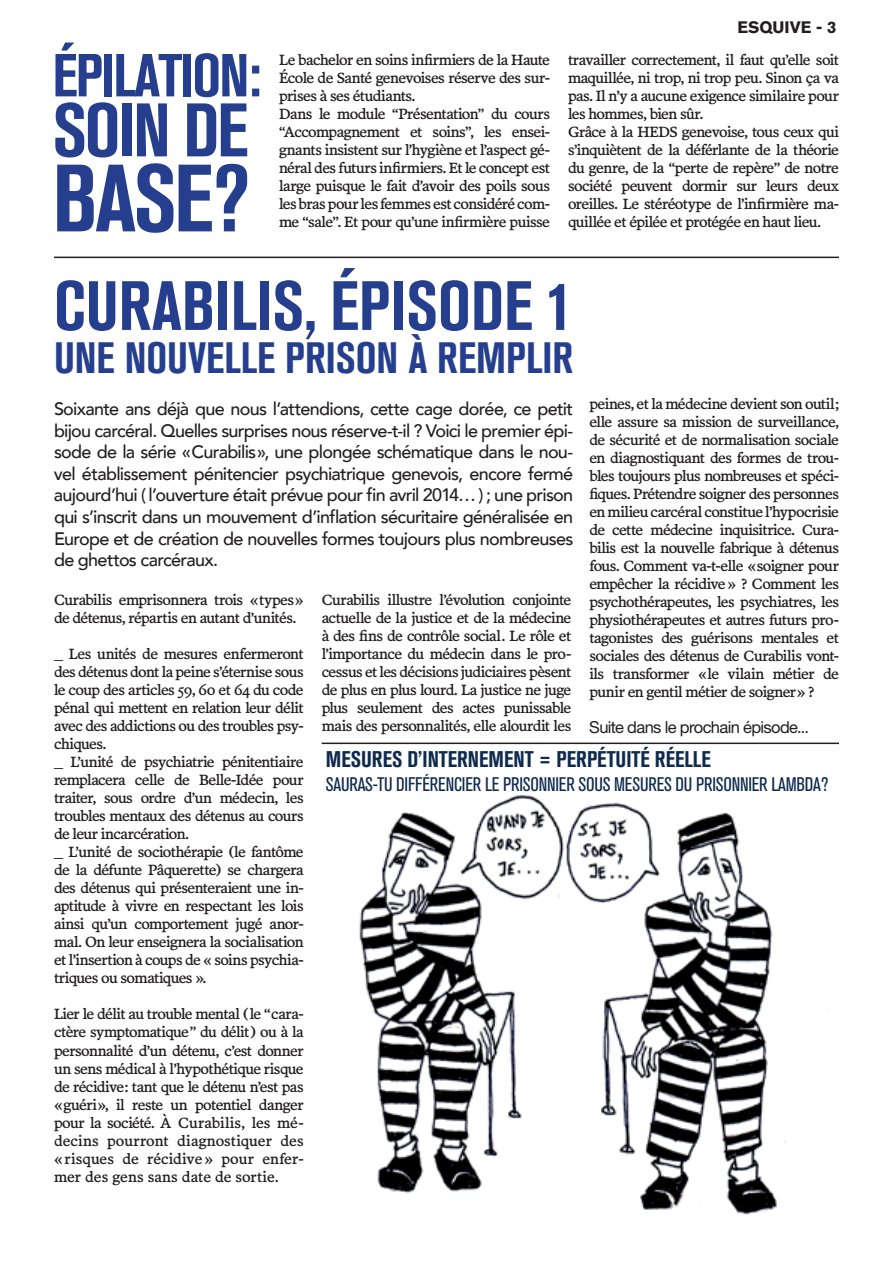
<style>
.page{position:relative;width:893px;height:1263px;background:#fff}
.page>*{position:absolute;margin:0;border:0;box-sizing:border-box;transform-origin:0 0}
.t1{font:700 condensed 94.5px "Akzidenz Grotesk BQ";color:#253f8e}
.t2{font:700 condensed 75px "Akzidenz Grotesk BQ";letter-spacing:-.03em;color:#253f8e}
.t3{font:700 condensed 69px "Akzidenz Grotesk BQ";color:#253f8e}
.t4{font:700 condensed 60px "Akzidenz Grotesk BQ";letter-spacing:-.03em;color:#253f8e}
.t5{font:700 condensed 43.5px "Akzidenz Grotesk BQ";color:#253f8e}
.t6{font:700 condensed 22.5px "Akzidenz Grotesk BQ";color:#0e2a4e}
.t7{font:condensed 19.5px "Akzidenz Grotesk BQ";letter-spacing:-.01em;color:#0e2a4e}
.t8{font:500 18px/21.6px "Avenir";letter-spacing:-.04em;color:#231f20;text-align:justify}
.t9{font:16.5px "Helvetica Neue LT Std";letter-spacing:-.04em;color:#231f20}
.t10{font:700 16.5px "Akzidenz Grotesk BQ";color:#231f20}
.t11{font:15px/18px "Poynter Text Roman Four";letter-spacing:-.04em;color:#231f20}
</style>
<div class="page">
<img style="left:359px;top:795px;width:428px;height:420px">
<hr style="left:54px;top:257px;width:785px;height:1px;background:#231f20">
<hr style="left:322px;top:742px;width:517px;height:2px;background:#231f20">
<h3 class="t4" style="left:52px;top:41px;width:210px">ÉPILATION:</h3>
<h2 class="t2" style="left:52px;top:87px;width:197px">SOIN DE</h2>
<h1 class="t1" style="left:52px;top:145px;width:199px">BASE?</h1>
<p class="t10" style="left:737px;top:17px;width:101px">ESQUIVE - 3</p>
<p class="t11" style="left:279px;top:51px;width:272px">Le bachelor en soins infirmiers de la Haute École de Santé genevoises réserve des sur&shy;prises à ses étudiants.<br>Dans le module “Présentation” du cours “Accompagnement et soins”, les ensei&shy;gnants insistent sur l’hygiène et l’aspect gé&shy;néral des futurs infirmiers. Et le concept est large puisque le fait d’avoir des poils sous les bras pour les femmes est considéré com&shy;me “sale”. Et pour qu’une infirmière puisse</p>
<p class="t11" style="left:568px;top:51px;width:272px">travailler correctement, il faut qu’elle soit maquillée, ni trop, ni trop peu. Sinon ça va pas. Il n’y a aucune exigence similaire pour les hommes, bien sûr.<br>Grâce à la HEDS genevoise, tous ceux qui s’inquiètent de la déférlante de la théorie du genre, de la “perte de repère” de notre société peuvent dormir sur leurs deux oreilles. Le stéréotype de l’infirmière ma&shy;quillée et épilée et protégée en haut lieu.</p>
<h3 class="t3" style="left:54px;top:266px;width:521px">CURABILIS, ÉPISODE 1</h3>
<h3 class="t5" style="left:54px;top:333px;width:521px">UNE NOUVELLE PRISON À REMPLIR</h3>
<p class="t8" style="left:54px;top:397px;width:521px">Soixante ans déjà que nous l’attendions, cette cage dorée, ce petit bijou carcéral. Quelles surprises nous réserve-t-il ? Voici le premier épi&shy;sode de la série «Curabilis», une plongée schématique dans le nou&shy;vel établissement pénitencier psychiatrique genevois, encore fermé aujourd’hui ( l’ouverture était prévue pour fin avril 2014… ) ; une prison qui s’inscrit dans un mouvement d’inflation sécuritaire généralisée en Europe et de création de nouvelles formes toujours plus nombreuses de ghettos carcéraux.</p>
<p class="t11" style="left:589px;top:394px;width:251px;text-align:justify">peines, et la médecine devient son outil; elle assure sa mission de surveillance, de sécurité et de normalisation sociale en diagnostiquant des formes de trou&shy;bles toujours plus nombreuses et spéci&shy;fiques. Prétendre soigner des personnes en milieu carcéral constitue l’hypocrisie de cette médecine inquisitrice. Cura&shy;bilis est la nouvelle fabrique à détenus fous. Comment va-t-elle «soigner pour empêcher la récidive » ? Comment les psychothérapeutes, les psychiatres, les physiothérapeutes et autres futurs pro&shy;tagonistes des guérisons mentales et sociales des détenus de Curabilis vont&shy;ils transformer «le vilain métier de punir en gentil métier de soigner» ?</p>
<p class="t9" style="left:589px;top:717px;width:221px">Suite dans le prochain épisode...</p>
<p class="t11" style="left:54px;top:591px;width:251px">Curabilis emprisonnera trois «types» de détenus, répartis en autant d’unités.</p>
<p class="t11" style="left:54px;top:645px;width:251px">_ Les unités de mesures enfermeront des détenus dont la peine s’éternise sous le coup des articles 59, 60 et 64 du code pénal qui mettent en relation leur délit avec des addictions ou des troubles psy&shy;chiques.<br>_ L’unité de psychiatrie pénitentiaire remplacera celle de Belle-Idée pour traiter, sous ordre d’un médecin, les troubles mentaux des détenus au cours de leur incarcération.<br>_ L’unité de sociothérapie (le fantôme de la défunte Pâquerette) se chargera des détenus qui présenteraient une in&shy;aptitude à vivre en respectant les lois ainsi qu’un comportement jugé anor&shy;mal. On leur enseignera la socialisation et l’insertion à coups de « soins psychia&shy;triques ou somatiques ».</p>
<p class="t11" style="left:54px;top:1005px;width:251px;text-align:justify">Lier le délit au trouble mental (le “cara&shy;ctère symptomatique” du délit) ou à la personnalité d’un détenu, c’est donner un sens médical à l’hypothétique risque de récidive: tant que le détenu n’est pas «guéri», il reste un potentiel danger pour la société. À Curabilis, les mé&shy;decins pourront diagnostiquer des «risques de récidive» pour enfer&shy;mer des gens sans date de sortie.</p>
<p class="t11" style="left:322px;top:591px;width:251px;text-align:justify">Curabilis illustre l’évolution conjointe actuelle de la justice et de la médecine à des fins de contrôle social. Le rôle et l’importance du médecin dans le pro&shy;cessus et les décisions judiciaires pèsent de plus en plus lourd. La justice ne juge plus seulement des actes punissable mais des personnalités, elle alourdit les</p>
<h3 class="t6" style="left:326px;top:746px;width:386px">MESURES D’INTERNEMENT = PERPÉTUITÉ RÉELLE</h3>
<h3 class="t7" style="left:326px;top:773px;width:504px">SAURAS-TU DIFFÉRENCIER LE PRISONNIER SOUS MESURES DU PRISONNIER LAMBDA?</h3>
</div>
